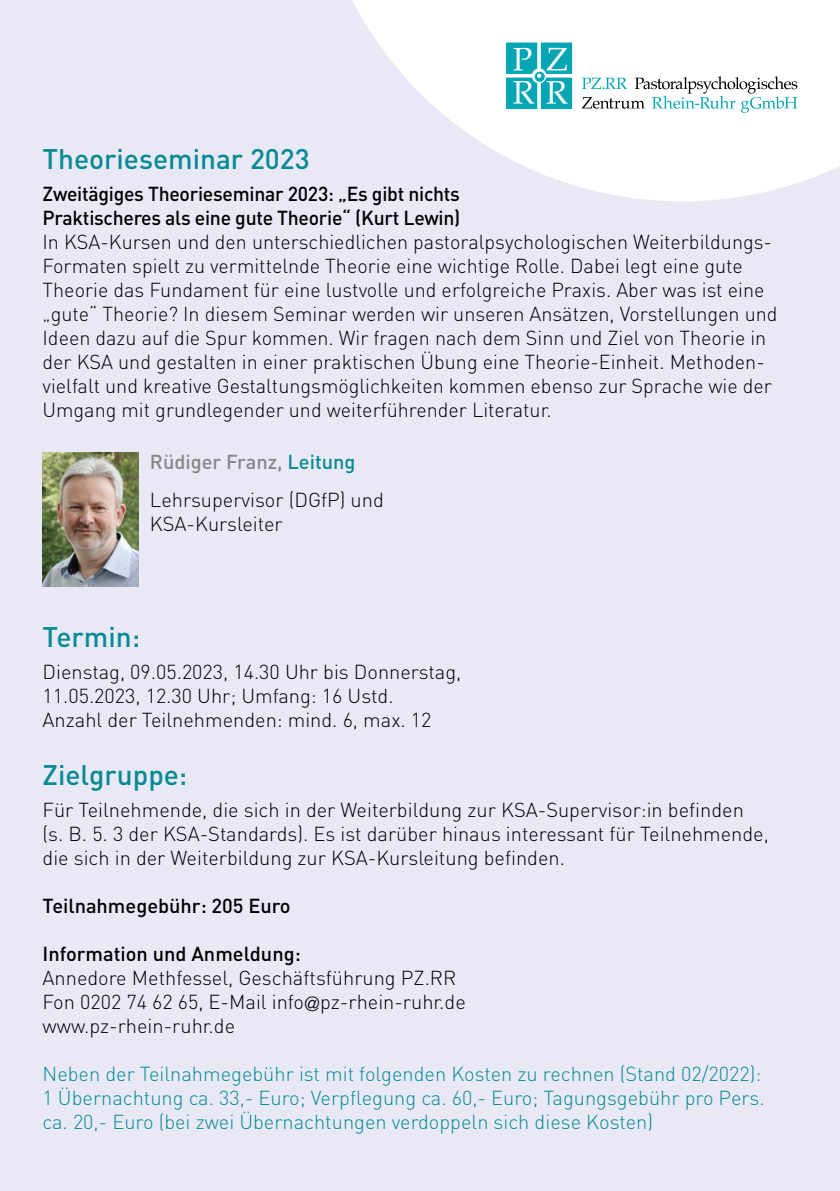
<style>
.page{position:relative;width:840px;height:1191px;background:#fff}
.page>*{position:absolute;margin:0;border:0;box-sizing:border-box;transform-origin:0 0}
.t1{font:500 28px "DIN Pro";color:#068a93}
.t2{font:300 20px/24px "DIN";color:#000}
.t3{font:300 20px/24px "DIN";color:#068a93}
.t4{font:500 20px "DIN";color:#000}
.t5{font:500 20px "DIN";color:#878787}
.s1{font-weight:500}
.s2{color:#068a93}
.s3{font-family:"Helvetica Neue LT Std"}
</style>
<div class="page">
<div style="left:0;top:0;width:839px;height:1191px;background:#e9e9f6"></div>
<svg style="left:352px;top:0;width:487px;height:201px;fill:#fff"></svg>
<img style="left:43px;top:453px;width:95px;height:134px">
<svg style="left:581px;top:76px;width:216px;height:37px;background:#d4e1e2"></svg>
<svg style="left:506px;top:43px;width:65px;height:66px;background:#43bcc6"></svg>
<p class="t1" style="left:43px;top:140px;width:268px">Theorieseminar 2023</p>
<p class="t2" style="left:43px;top:181px;width:736px"><span class="s1">Zweitägiges Theorieseminar 2023: „Es gibt nichts<br>Praktischeres als eine gute Theorie“ (Kurt Lewin)<br></span>In KSA-Kursen und den unterschiedlichen pastoralpsychologischen Weiterbildungs-Formaten spielt zu vermittelnde Theorie eine wichtige Rolle. Dabei legt eine gute Theorie das Fundament für eine lustvolle und erfolgreiche Praxis. Aber was ist eine „gute“ Theorie? In diesem Seminar werden wir unseren Ansätzen, Vorstellungen und Ideen dazu auf die Spur kommen. Wir fragen nach dem Sinn und Ziel von Theorie in der KSA und gestalten in einer praktischen Übung eine Theorie-Einheit. Methoden&shy;vielfalt und kreative Gestaltungsmöglichkeiten kommen ebenso zur Sprache wie der Umgang mit grundlegender und weiterführender Literatur.</p>
<p class="t5" style="left:150px;top:449px;width:207px">Rüdiger Franz, <span class="s2">Leitung</span></p>
<p class="t2" style="left:150px;top:487px;width:235px">Lehrsupervisor (DGfP) und<br>KSA-Kursleiter</p>
<p class="t1" style="left:43px;top:618px;width:99px">Termin:</p>
<p class="t2" style="left:43px;top:659px;width:420px">Dienstag, 09.05.2023, 14.30 Uhr bis Donnerstag,<br>11.05.2023, 12.30 Uhr; Umfang: 16 Ustd.</p>
<p class="t2" style="left:43px;top:707px;width:390px">Anzahl der Teilnehmenden: mind. 6, max. 12</p>
<p class="t1" style="left:43px;top:755px;width:146px">Zielgruppe:</p>
<p class="t2" style="left:43px;top:797px;width:727px">Für Teilnehmende, die sich in der Weiterbildung zur KSA-Supervisor:in befinden (s. B. 5. 3 der KSA-Standards). Es ist darüber hinaus interessant für Teilnehmende, die sich in der Weiterbildung zur KSA-Kursleitung befinden.</p>
<p class="t4" style="left:43px;top:892px;width:249px">Teilnahmegebühr: 205 Euro</p>
<p class="t2" style="left:43px;top:941px;width:415px"><span class="s1">Information und Anmeldung:<br></span>Annedore Methfessel, Geschäftsführung PZ.RR</p>
<p class="t2" style="left:43px;top:989px;width:424px">Fon 0202 74 62 65, E-Mail info<span class="s3">@</span>pz-rhein-ruhr.de</p>
<p class="t2" style="left:43px;top:1013px;width:194px">www.pz-rhein-ruhr.de</p>
<p class="t3" style="left:43px;top:1061px;width:723px">Neben der Teilnahmegebühr ist mit folgenden Kosten zu rechnen (Stand 02/2022):<br>1 Übernachtung ca. 33,- Euro; Verpflegung ca. 60,- Euro; Tagungsgebühr pro Pers. ca. 20,- Euro (bei zwei Übernachtungen verdoppeln sich diese Kosten)</p>
</div>
